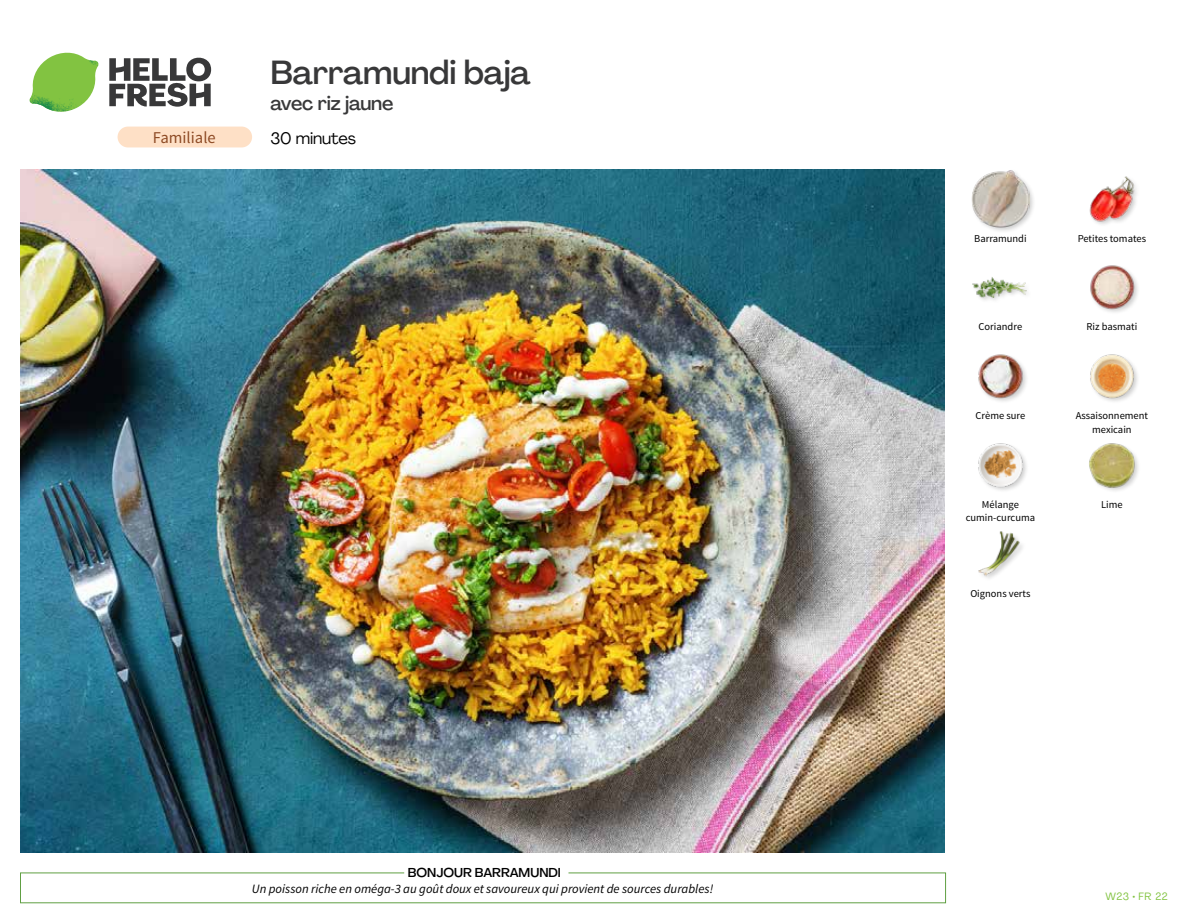
<style>
.page{position:relative;width:1188px;height:918px;background:#fff}
.page>*{position:absolute;margin:0;border:0;box-sizing:border-box;transform-origin:0 0}
.t1{font:500 33px "Agrandir";letter-spacing:-.01em;color:#383839}
.t2{font:500 19.5px "Agrandir";letter-spacing:-.01em;color:#383839}
.t3{font:16.5px "Source Sans Pro";color:#8e4b25}
.t4{font:16.5px "Agrandir";letter-spacing:-.01em;color:#000}
.t5{font:italic 12.75px "Source Sans Pro";color:#000}
.t6{font:500 12.75px "Agrandir";color:#000}
.t7{font:10.5px/13.5px "Source Sans Pro";color:#000;text-align:center}
.t8{font:10.5px "Agrandir";letter-spacing:.05em;color:#82c341}
</style>
<div class="page">
<svg style="left:109px;top:57px;width:102px;height:50px"></svg>
<svg style="left:34px;top:53px;width:62px;height:40px"></svg>
<img style="left:67px;top:53px;width:32px;height:26px">
<img style="left:33px;top:75px;width:59px;height:11px">
<img style="left:29px;top:79px;width:61px;height:33px">
<img style="left:65px;top:86px;width:27px;height:25px">
<div style="left:20px;top:873px;width:926px;height:30px;border:1px solid #609f43"></div>
<div style="left:404px;top:865px;width:165px;height:15px;background:#fff"></div>
<img style="left:21px;top:170px;width:924px;height:682px">
<img style="left:978px;top:531px;width:45px;height:47px">
<div style="left:1089px;top:443px;width:52px;height:50px;background:#000;opacity:.2"></div>
<img style="left:1089px;top:443px;width:48px;height:47px">
<img style="left:978px;top:443px;width:49px;height:48px">
<img style="left:1090px;top:354px;width:48px;height:48px">
<img style="left:978px;top:354px;width:49px;height:48px">
<img style="left:1090px;top:265px;width:48px;height:47px">
<img style="left:972px;top:277px;width:55px;height:22px">
<img style="left:1089px;top:176px;width:48px;height:49px">
<div style="left:971px;top:169px;width:65px;height:64px;background:#000;opacity:.2"></div>
<img style="left:972px;top:170px;width:57px;height:57px">
<div style="left:118px;top:127px;width:134px;height:20px;background:#fee0c6;border-radius:10px"></div>
<h1 class="t1" style="left:271px;top:52px;width:262px">Barramundi baja</h1>
<h2 class="t2" style="left:271px;top:91px;width:124px">avec riz jaune</h2>
<h3 class="t3" style="left:153px;top:128px;width:64px">Familiale</h3>
<h3 class="t4" style="left:271px;top:128px;width:87px">30 minutes</h3>
<p class="t6" style="left:408px;top:864px;width:155px">BONJOUR BARRAMUNDI</p>
<p class="t5" style="left:252px;top:881px;width:463px">Un poisson riche en oméga-3 au goût doux et savoureux qui provient de sources durables!</p>
<p class="t7" style="left:974px;top:232px;width:54px">Barramundi</p>
<p class="t7" style="left:1078px;top:232px;width:70px">Petites tomates</p>
<p class="t7" style="left:979px;top:320px;width:45px">Coriandre</p>
<p class="t7" style="left:1086px;top:320px;width:52px">Riz basmati</p>
<p class="t7" style="left:976px;top:409px;width:51px">Crème sure</p>
<p class="t7" style="left:1076px;top:409px;width:74px">Assaisonnement mexicain</p>
<p class="t7" style="left:982px;top:498px;width:38px">Mélange</p>
<p class="t7" style="left:1101px;top:498px;width:23px">Lime</p>
<p class="t7" style="left:966px;top:511px;width:71px">cumin-curcuma</p>
<p class="t7" style="left:970px;top:587px;width:62px">Oignons verts</p>
<p class="t8" style="left:1105px;top:890px;width:64px">W23 • FR 22</p>
</div>
